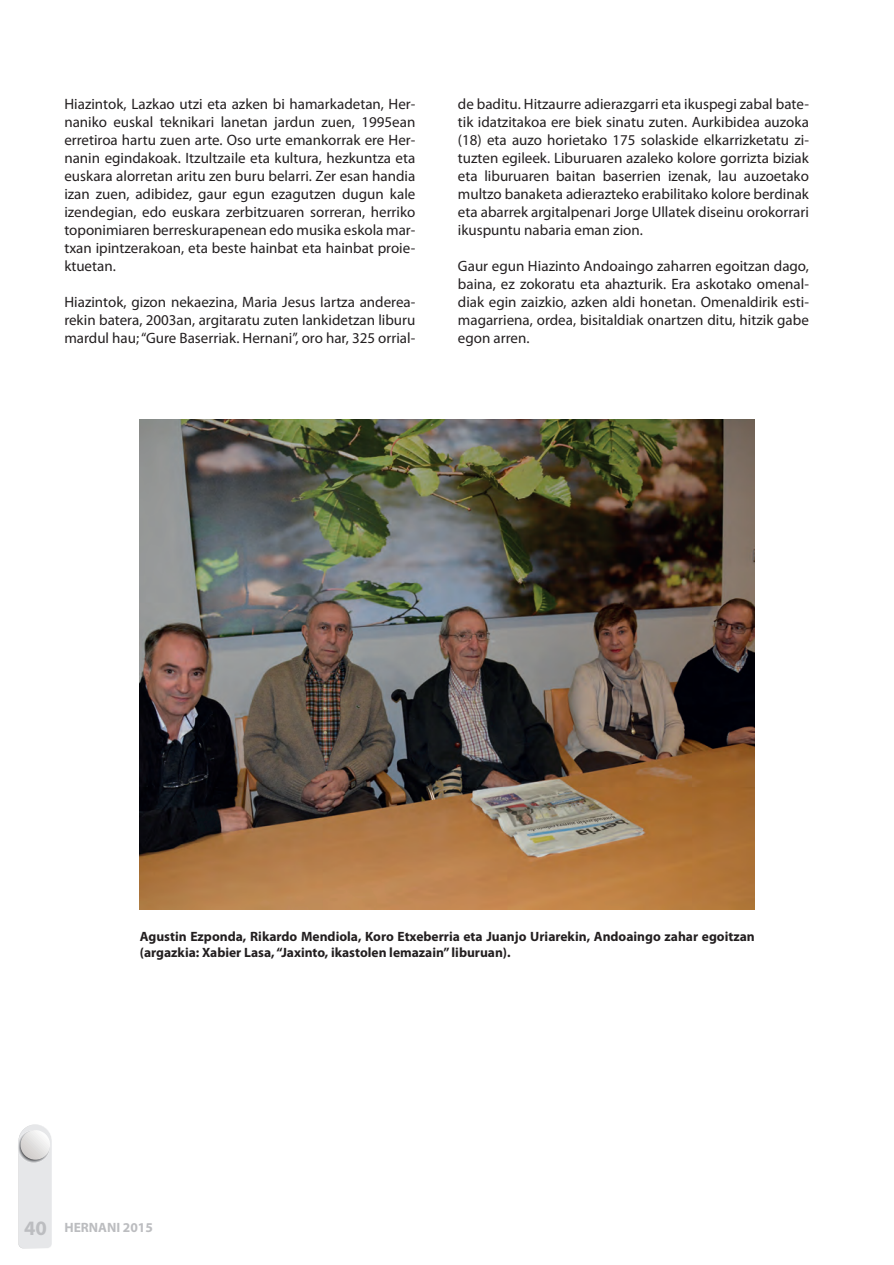
<style>
.page{position:relative;width:894px;height:1265px;background:#fff}
.page>*{position:absolute;margin:0;border:0;box-sizing:border-box;transform-origin:0 0}
.Párrafo_H1{font:15px/18px "Myriad Pro";color:#231f20;text-align:justify}
.Piedefoto1{font:700 13.5px/16.2px "Myriad Pro";color:#231f20}
.t1{font:700 13.5px "Myriad Pro";color:#bcbdc0}
.s1{font-size:20.55px}
</style>
<div class="page">
<svg style="left:18px;top:1124px;width:34px;height:123px;background:#e4e5e7"></svg>
<svg style="left:21px;top:1129px;width:29px;height:30px"></svg>
<img style="left:140px;top:419px;width:614px;height:490px">
<p class="Párrafo_H1" style="left:64px;top:94px;width:352px">Hiazintok, Lazkao utzi eta azken bi hamarkadetan, Her&shy;naniko euskal teknikari lanetan jardun zuen, 1995ean erretiroa hartu zuen arte. Oso urte emankorrak ere Her&shy;nanin egindakoak. Itzultzaile eta kultura, hezkuntza eta euskara alorretan aritu zen buru belarri. Zer esan handia izan zuen, adibidez, gaur egun ezagutzen dugun kale izendegian, edo euskara zerbitzuaren sorreran, herriko toponimiaren berreskurapenean edo musika eskola mar&shy;txan ipintzerakoan, eta beste hainbat eta hainbat proie&shy;ktuetan.</p>
<p class="Párrafo_H1" style="left:64px;top:292px;width:352px">Hiazintok, gizon nekaezina, Maria Jesus Iartza anderea&shy;rekin batera, 2003an, argitaratu zuten lankidetzan liburu mardul hau; “Gure Baserriak. Hernani”, oro har, 325 orrial-</p>
<p class="Párrafo_H1" style="left:458px;top:94px;width:352px">de baditu. Hitzaurre adierazgarri eta ikuspegi zabal bate&shy;tik idatzitakoa ere biek sinatu zuten. Aurkibidea auzoka (18) eta auzo horietako 175 solaskide elkarrizketatu zi&shy;tuzten egileek. Liburuaren azaleko kolore gorrizta biziak eta liburuaren baitan baserrien izenak, lau auzoetako multzo banaketa adierazteko erabilitako kolore berdinak eta abarrek argitalpenari Jorge Ullatek diseinu orokorrari ikuspuntu nabaria eman zion.</p>
<p class="Párrafo_H1" style="left:458px;top:256px;width:352px">Gaur egun Hiazinto Andoaingo zaharren egoitzan dago, baina, ez zokoratu eta ahazturik. Era askotako omenal&shy;diak egin zaizkio, azken aldi honetan. Omenaldirik esti&shy;magarriena, ordea, bisitaldiak onartzen ditu, hitzik gabe egon arren.</p>
<p class="Piedefoto1" style="left:140px;top:927px;width:616px">Agustin Ezponda, Rikardo Mendiola, Koro Etxeberria eta Juanjo Uriarekin, Andoaingo zahar egoitzan (argazkia: Xabier Lasa, “Jaxinto, ikastolen lemazain” liburuan).</p>
<p class="t1" style="left:24px;top:1218px;width:130px"><span class="s1">40</span> HERNANI 2015</p>
</div>
